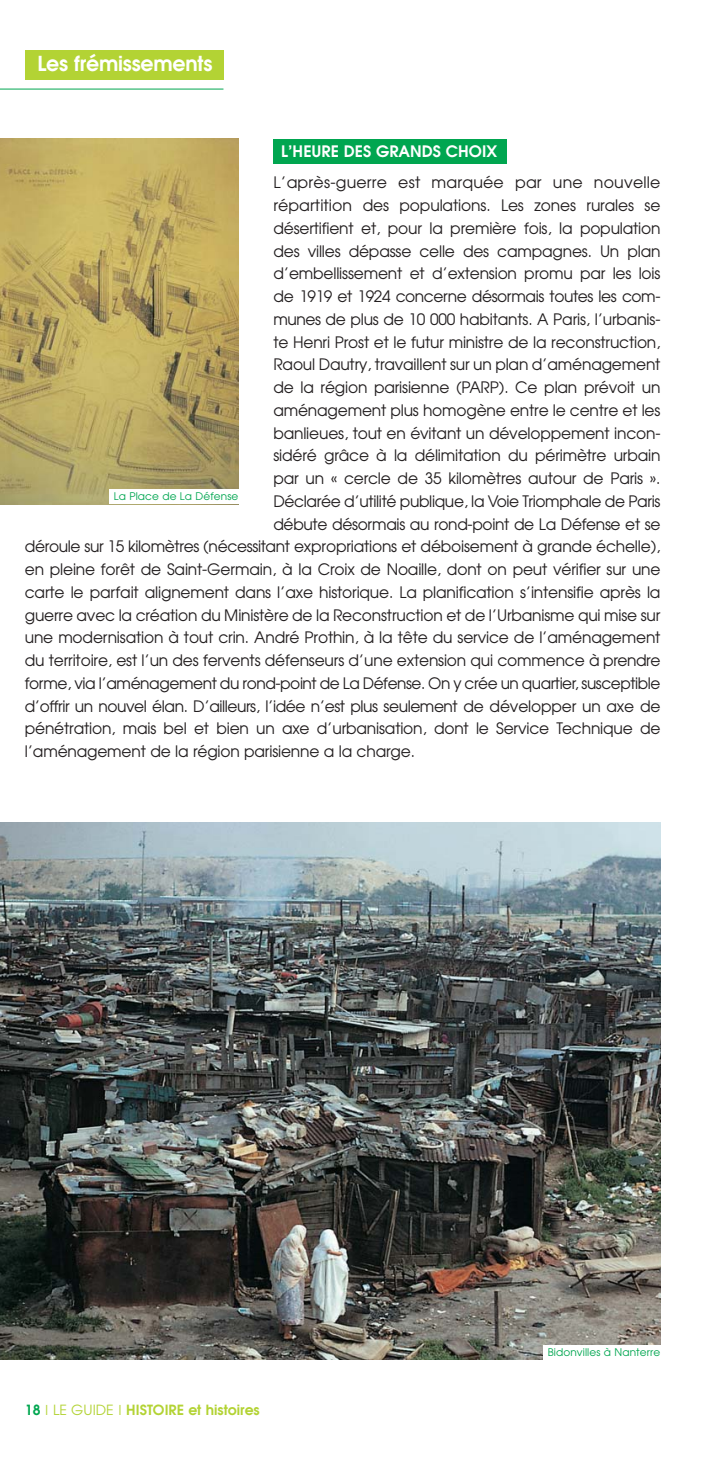
<style>
.page{position:relative;width:720px;height:1464px;background:#fff}
.page>*{position:absolute;margin:0;border:0;box-sizing:border-box;transform-origin:0 0}
.t1{font:600 20.65px "Avant Garde";letter-spacing:-.01em;color:#fff}
.t2{font:15.75px "Avant Garde";letter-spacing:-.01em;color:#231f20}
.t3{font:15.75px "Avant Garde";letter-spacing:-.03em;color:#231f20}
.t4{font:15.75px "Avant Garde";letter-spacing:.015em;color:#231f20}
.t5{font:600 15.75px "Avant Garde";color:#fff}
.t6{font:600 14px "Avant Garde";color:#b3d334}
.t7{font:10.5px "Avant Garde";letter-spacing:.01em;color:#00a650}
.s1{color:#00a650}
.s2{font-family:"Helvetica";font-weight:300}
.s3{font-weight:400}
</style>
<div class="page">
<div style="left:273px;top:139px;width:233px;height:25px;background:#00a650"></div>
<img style="left:0;top:139px;width:238px;height:365px">
<div style="left:109px;top:489px;width:129px;height:15px;background:#fff"></div>
<img style="left:0;top:823px;width:660px;height:536px">
<div style="left:542px;top:1344px;width:124px;height:15px;background:#fff"></div>
<div style="left:25px;top:50px;width:198px;height:29px;background:#b3d334"></div>
<hr style="left:0;top:89px;width:223px;height:1px;background:#00a650">
<h1 class="t1" style="left:37px;top:56px;width:176px">Les frémissements</h1>
<p class="t5" style="left:281px;top:146px;width:217px">L’HEURE DES GRANDS CHOIX</p>
<p class="t4" style="left:273px;top:177px;width:388px">L’après-guerre est marquée par une nouvelle</p>
<p class="t2" style="left:273px;top:199px;width:388px">répartition des populations. Les zones rurales se</p>
<p class="t2" style="left:273px;top:222px;width:388px">désertifient et, pour la première fois, la population</p>
<p class="t2" style="left:273px;top:245px;width:388px">des villes dépasse celle des campagnes. Un plan</p>
<p class="t2" style="left:273px;top:268px;width:388px">d’embellissement et d’extension promu par les lois</p>
<p class="t3" style="left:273px;top:290px;width:388px">de 1919 et 1924 concerne désormais toutes les com-</p>
<p class="t2" style="left:273px;top:313px;width:388px">munes de plus de 10 000 habitants. A Paris, l’urbanis-</p>
<p class="t2" style="left:273px;top:336px;width:388px">te Henri Prost et le futur ministre de la reconstruction,</p>
<p class="t2" style="left:273px;top:359px;width:388px">Raoul Dautry, travaillent sur un plan d’aménagement</p>
<p class="t2" style="left:273px;top:381px;width:388px">de la région parisienne (PARP). Ce plan prévoit un</p>
<p class="t2" style="left:273px;top:404px;width:388px">aménagement plus homogène entre le centre et les</p>
<p class="t2" style="left:273px;top:427px;width:388px">banlieues, tout en évitant un développement incon-</p>
<p class="t2" style="left:273px;top:450px;width:388px">sidéré grâce à la délimitation du périmètre urbain</p>
<p class="t2" style="left:273px;top:472px;width:388px">par un « cercle de 35 kilomètres autour de Paris ».</p>
<p class="t2" style="left:273px;top:495px;width:388px">Déclarée d’utilité publique, la Voie Triomphale de Paris</p>
<p class="t2" style="left:273px;top:518px;width:388px">débute désormais au rond-point de La Défense et se</p>
<p class="t2" style="left:25px;top:541px;width:636px">déroule sur 15 kilomètres (nécessitant expropriations et déboisement à grande échelle),</p>
<p class="t2" style="left:25px;top:563px;width:637px">en pleine forêt de Saint-Germain, à la Croix de Noaille, dont on peut vérifier sur une</p>
<p class="t2" style="left:25px;top:586px;width:636px">carte le parfait alignement dans l’axe historique. La planification s’intensifie après la</p>
<p class="t2" style="left:25px;top:609px;width:636px">guerre avec la création du Ministère de la Reconstruction et de l’Urbanisme qui mise sur</p>
<p class="t2" style="left:25px;top:632px;width:637px">une modernisation à tout crin. André Prothin, à la tête du service de l’aménagement</p>
<p class="t2" style="left:25px;top:654px;width:636px">du territoire, est l’un des fervents défenseurs d’une extension qui commence à prendre</p>
<p class="t3" style="left:25px;top:677px;width:636px">forme, via l’aménagement du rond-point de La Défense. On y crée un quartier, susceptible</p>
<p class="t3" style="left:25px;top:700px;width:636px">d’offrir un nouvel élan. D’ailleurs, l’idée n’est plus seulement de développer un axe de</p>
<p class="t2" style="left:25px;top:723px;width:636px">pénétration, mais bel et bien un axe d’urbanisation, dont le Service Technique de</p>
<p class="t2" style="left:25px;top:745px;width:391px">l’aménagement de la région parisienne a la charge.</p>
<p class="t7" style="left:114px;top:492px;width:126px">La Place de La Défense</p>
<p class="t6" style="left:25px;top:1404px;width:236px"><span class="s1">18</span> <span class="s2">I</span> <span class="s3">LE GUIDE</span> <span class="s2">I</span> HISTOIRE et histoires</p>
<p class="t7" style="left:547px;top:1348px;width:114px">Bidonvilles à Nanterre</p>
</div>
